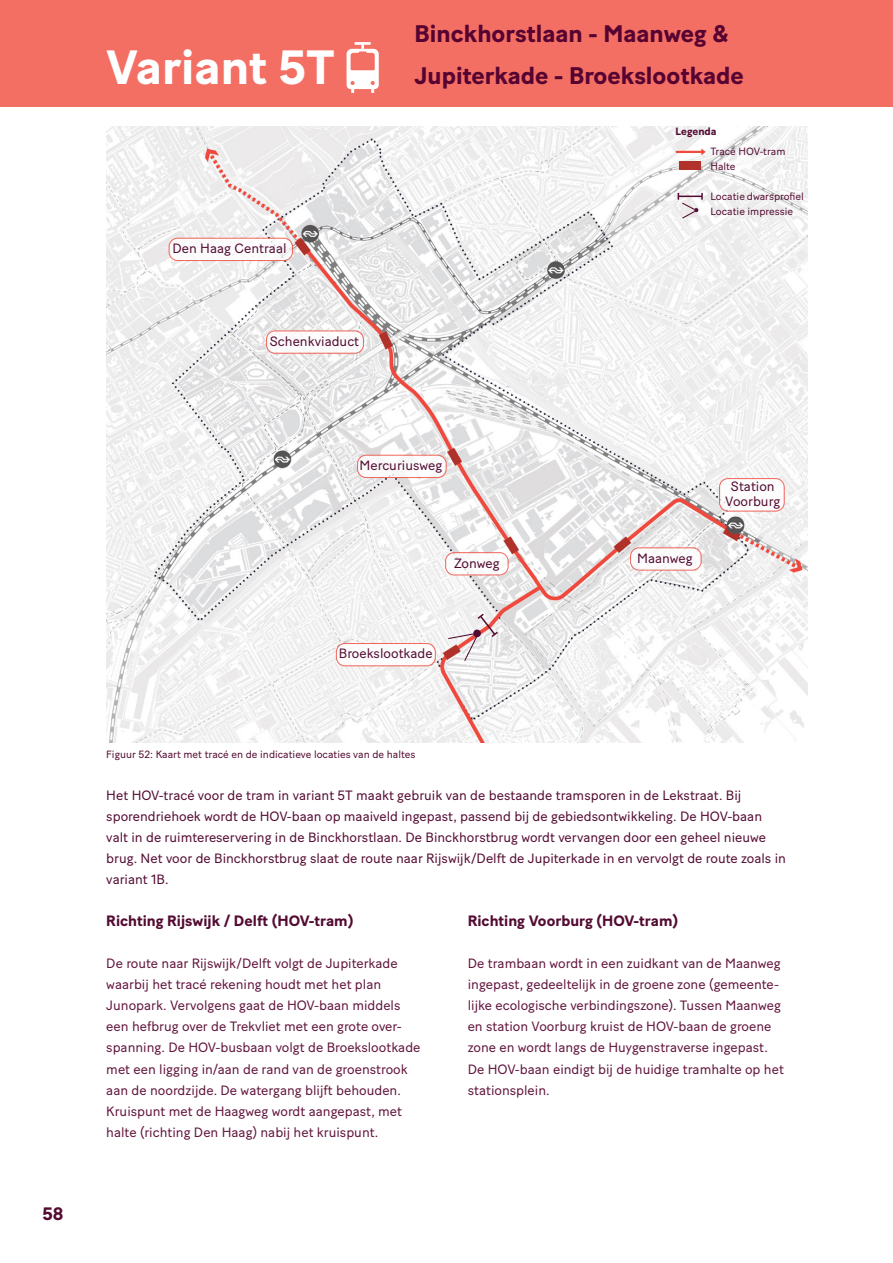
<style>
.page{position:relative;width:893px;height:1263px;background:#fff}
.page>*{position:absolute;margin:0;border:0;box-sizing:border-box;transform-origin:0 0}
.Factsheet_title_Whit{font:700 48px "Baton Turbo";color:#fff}
.Subtitle_16pt{font:700 24px/42px "Baton Turbo";color:#560331}
.t1{font:700 18px "Baton Turbo";color:#530b31}
.text_baton_9pt_reg{font:700 15px "Baton Turbo";color:#530b31}
.text_baton_9pt_reg-2{font:13.5px/21px "Baton Turbo";color:#61143c}
.text_baton_9pt_reg-3{font:13.5px/21px "Baton Turbo";color:#540b32}
.text_baton_9pt_reg-4{font:13.5px "Baton Turbo";color:#530b31}
.bronvermelding_baton{font:10.5px "Baton Turbo";color:#530b31}
.bronvermelding_baton-2{font:700 10.5px "Baton Turbo";color:#530b31}
.s1{color:#530b31}
</style>
<div class="page">
<img style="left:106px;top:126px;width:701px;height:616px">
<div style="left:0;top:0;width:893px;height:107px;background:#f36e63"></div>
<svg style="left:347px;top:42px;width:32px;height:51px"></svg>
<hr style="left:677px;top:151px;width:25px;height:2px;background:#f04a3d">
<svg style="left:701px;top:149px;width:5px;height:6px"></svg>
<div style="left:679px;top:162px;width:22px;height:8px;background:#b1322b"></div>
<svg style="left:678px;top:193px;width:25px;height:27px"></svg>
<div style="left:358px;top:455px;width:88px;height:22px;background:#fff;border-radius:9px"></div>
<div style="left:357px;top:455px;width:90px;height:23px;border:1px solid #f04a3d;border-radius:9px"></div>
<div style="left:719px;top:479px;width:65px;height:32px;background:#fff;border-radius:9px"></div>
<div style="left:719px;top:478px;width:66px;height:34px;border:1px solid #f04a3d;border-radius:9px"></div>
<div style="left:266px;top:331px;width:97px;height:22px;background:#fff;border-radius:9px"></div>
<div style="left:266px;top:330px;width:98px;height:24px;border:1px solid #f04a3d;border-radius:9px"></div>
<div style="left:169px;top:238px;width:123px;height:22px;background:#fff;border-radius:9px"></div>
<div style="left:169px;top:238px;width:124px;height:23px;border:1px solid #f04a3d;border-radius:9px"></div>
<div style="left:446px;top:553px;width:62px;height:22px;background:#fff;border-radius:9px"></div>
<div style="left:445px;top:552px;width:64px;height:23px;border:1px solid #f04a3d;border-radius:9px"></div>
<div style="left:630px;top:548px;width:71px;height:22px;background:#fff;border-radius:9px"></div>
<div style="left:630px;top:547px;width:72px;height:24px;border:1px solid #f04a3d;border-radius:9px"></div>
<svg style="left:447px;top:612px;width:52px;height:50px"></svg>
<div style="left:336px;top:643px;width:99px;height:23px;background:#fff;border-radius:9px"></div>
<div style="left:336px;top:643px;width:100px;height:23px;border:1px solid #f04a3d;border-radius:9px"></div>
<p class="Factsheet_title_Whit" style="left:106px;top:31px;width:230px">Variant 5T</p>
<p class="text_baton_9pt_reg-4" style="left:172px;top:238px;width:116px">Den Haag Centraal</p>
<p class="text_baton_9pt_reg-4" style="left:270px;top:331px;width:91px">Schenkviaduct</p>
<p class="Subtitle_16pt" style="left:415px;top:11px;width:331px">Binckhorstlaan - Maanweg &amp;<br>Jupiterkade - Broekslootkade</p>
<p class="bronvermelding_baton-2" style="left:675px;top:123px;width:43px">Legenda</p>
<p class="bronvermelding_baton" style="left:710px;top:143px;width:77px">Tracé HOV-tram</p>
<p class="bronvermelding_baton" style="left:710px;top:158px;width:27px">Halte</p>
<p class="bronvermelding_baton" style="left:710px;top:188px;width:95px">Locatie dwarsprofiel</p>
<p class="bronvermelding_baton" style="left:710px;top:203px;width:84px">Locatie impressie</p>
<h3 class="t1" style="left:43px;top:1200px;width:23px">58</h3>
<p class="text_baton_9pt_reg-4" style="left:360px;top:455px;width:84px">Mercuriusweg</p>
<p class="text_baton_9pt_reg-4" style="left:454px;top:553px;width:47px">Zonweg</p>
<p class="text_baton_9pt_reg-4" style="left:637px;top:548px;width:57px">Maanweg</p>
<p class="text_baton_9pt_reg-4" style="left:339px;top:643px;width:95px">Broekslootkade</p>
<p class="text_baton_9pt_reg-4" style="left:731px;top:476px;width:45px">Station</p>
<p class="text_baton_9pt_reg-4" style="left:725px;top:491px;width:57px">Voorburg</p>
<p class="bronvermelding_baton" style="left:106px;top:746px;width:311px">Figuur 52: Kaart met tracé en de indicatieve locaties van de haltes</p>
<p class="text_baton_9pt_reg-3" style="left:106px;top:783px;width:681px"><span class="s1">Het HOV-tracé voor de tram in variant 5T</span> maakt gebruik van de bestaande tramsporen in de Lekstraat. Bij sporendriehoek wordt de HOV-baan op maaiveld ingepast, passend bij de gebiedsontwikkeling. De HOV-baan valt in de ruimtereservering in de Binckhorstlaan. De Binckhorstbrug wordt vervangen door een geheel nieuwe brug. Net voor de Binckhorstbrug slaat de route naar Rijswijk/Delft de Jupiterkade in en vervolgt de route zoals in variant 1B.</p>
<p class="text_baton_9pt_reg" style="left:106px;top:909px;width:249px">Richting Rijswijk / Delft (HOV-tram)</p>
<p class="text_baton_9pt_reg" style="left:468px;top:909px;width:212px">Richting Voorburg (HOV-tram)</p>
<p class="text_baton_9pt_reg-2" style="left:106px;top:952px;width:316px">De route naar Rijswijk/Delft volgt de Jupiterkade waarbij het tracé rekening houdt met het plan Junopark. Vervolgens gaat de HOV-baan middels een hefbrug over de Trekvliet met een grote over&shy;spanning. De HOV-busbaan volgt de Broekslootkade met een ligging in/aan de rand van de groenstrook aan de noordzijde. De watergang blijft behouden.<br>Kruispunt met de Haagweg wordt aangepast, met halte (richting Den Haag) nabij het kruispunt.</p>
<p class="text_baton_9pt_reg-2" style="left:468px;top:952px;width:318px">De trambaan wordt in een zuidkant van de Maanweg ingepast, gedeeltelijk in de groene zone (gemeente&shy;lijke ecologische verbindingszone). Tussen Maanweg en station Voorburg kruist de HOV-baan de groene zone en wordt langs de Huygenstraverse ingepast.<br>De HOV-baan eindigt bij de huidige tramhalte op het stationsplein.</p>
</div>
